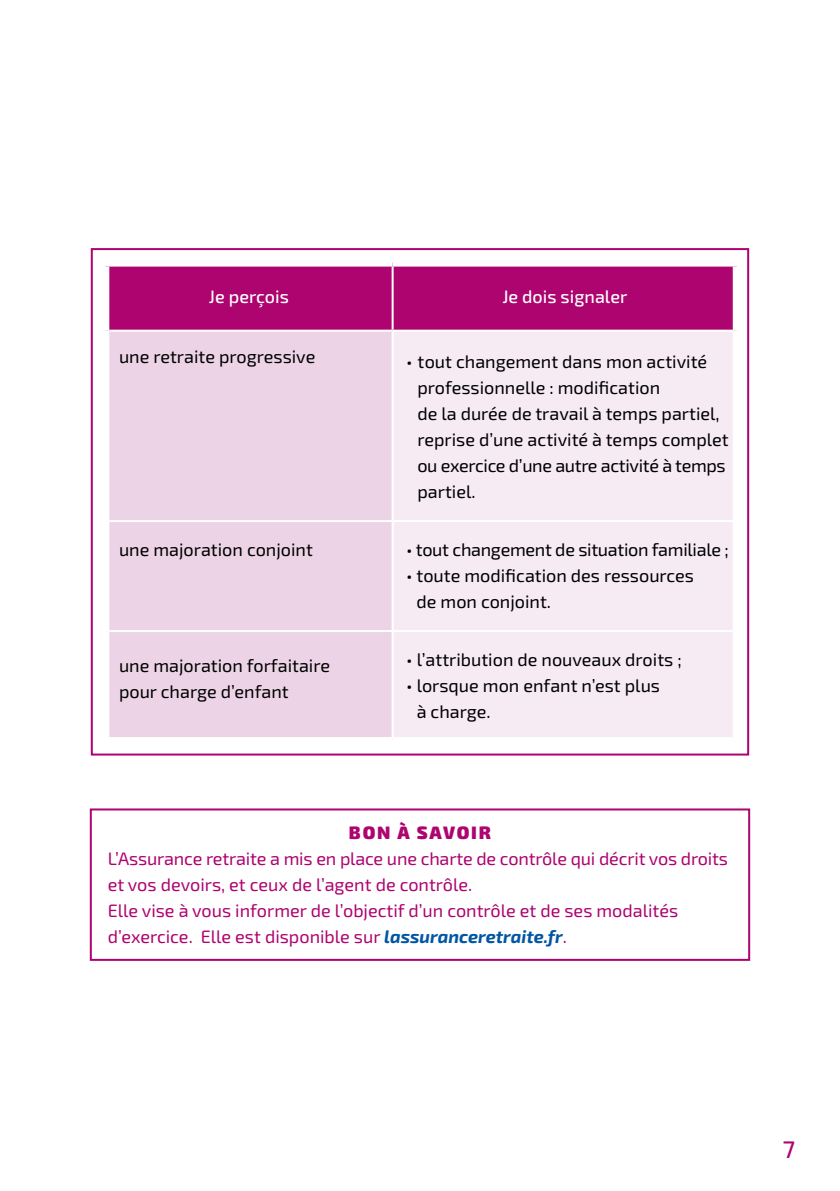
<style>
.page{position:relative;width:840px;height:1191px;background:#fff}
.page>*{position:absolute;margin:0;border:0;box-sizing:border-box;transform-origin:0 0}
.t1{font:500 24px "Exo 2";color:#ad0470}
.Tableau_TXT_Courant{font:18px/26px "Exo 2";color:#000}
.Bon_à_savoir_TXT{font:18px/26px "Exo 2";color:#ad0470}
.Tableau_Entete{font:500 18px "Exo 2";color:#fff}
.Bon_à_savoir_Titre{font:900 18px "Exo 2";letter-spacing:.1em;color:#ad0470}
.s1{font-weight:700;font-style:italic;color:#0056a4}
</style>
<div class="page">
<div style="left:109px;top:267px;width:623px;height:63px;background:#ad0470"></div>
<div style="left:109px;top:332px;width:282px;height:405px;background:#ecd4e6"></div>
<div style="left:394px;top:332px;width:338px;height:405px;background:#f6eaf3"></div>
<hr style="left:391px;top:267px;width:2px;height:63px;background:#fff">
<hr style="left:109px;top:630px;width:283px;height:2px;background:#fff">
<hr style="left:392px;top:630px;width:340px;height:2px;background:#fff">
<hr style="left:109px;top:520px;width:283px;height:2px;background:#fff">
<hr style="left:392px;top:520px;width:340px;height:2px;background:#fff">
<div style="left:91px;top:248px;width:657px;height:507px;border:2px solid #ad0470"></div>
<div style="left:90px;top:808px;width:659px;height:153px;border:2px solid #ad0470"></div>
<p class="Tableau_Entete" style="left:209px;top:286px;width:81px">Je perçois</p>
<p class="Tableau_Entete" style="left:502px;top:286px;width:126px">Je dois signaler</p>
<p class="Tableau_TXT_Courant" style="left:119px;top:343px;width:198px">une retraite progressive</p>
<p class="Tableau_TXT_Courant" style="left:417px;top:348px;width:312px;text-indent:-11px">• tout changement dans mon activité professionnelle : modification<br>de la durée de travail à temps partiel, reprise d’une activité à temps complet ou exercice d’une autre activité à temps partiel.</p>
<p class="Tableau_TXT_Courant" style="left:119px;top:536px;width:195px">une majoration conjoint</p>
<p class="Tableau_TXT_Courant" style="left:406px;top:536px;width:324px">• tout changement de situation familiale ;</p>
<p class="Tableau_TXT_Courant" style="left:416px;top:562px;width:279px;text-indent:-10px">• toute modification des ressources de mon conjoint.</p>
<p class="Tableau_TXT_Courant" style="left:119px;top:652px;width:212px">une majoration forfaitaire pour charge d’enfant</p>
<p class="Tableau_TXT_Courant" style="left:406px;top:646px;width:277px">• l’attribution de nouveaux droits ;</p>
<p class="Tableau_TXT_Courant" style="left:416px;top:672px;width:245px;text-indent:-10px">• lorsque mon enfant n’est plus à charge.</p>
<p class="Bon_à_savoir_Titre" style="left:349px;top:821px;width:143px">BON À SAVOIR</p>
<p class="Bon_à_savoir_TXT" style="left:108px;top:845px;width:621px">L’Assurance retraite a mis en place une charte de contrôle qui décrit vos droits et vos devoirs, et ceux de l’agent de contrôle.</p>
<p class="Bon_à_savoir_TXT" style="left:108px;top:897px;width:571px">Elle vise à vous informer de l’objectif d’un contrôle et de ses modalités d’exercice. Elle est disponible sur <span class="s1">lassuranceretraite.fr</span>.</p>
<h1 class="t1" style="left:782px;top:1135px;width:14px">7</h1>
</div>
